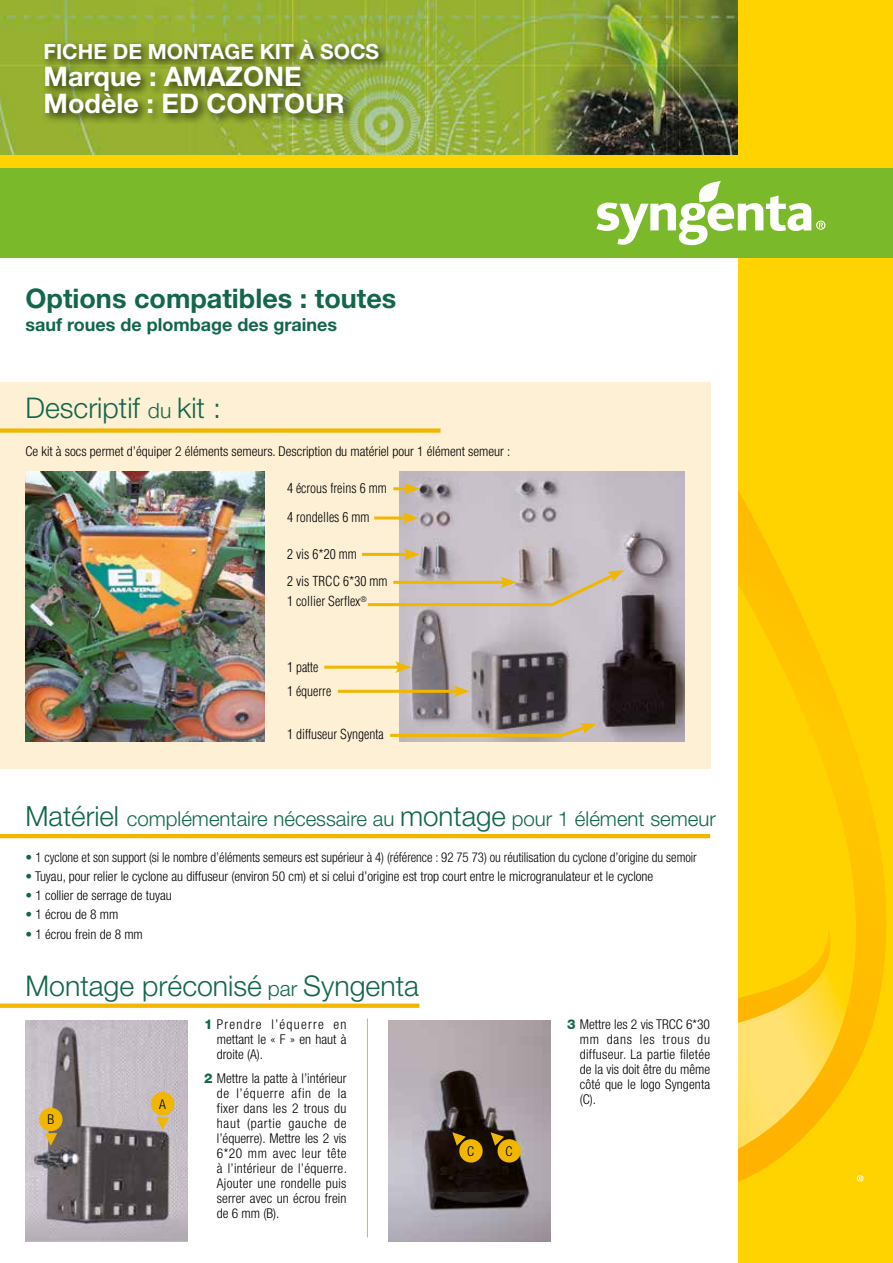
<style>
.page{position:relative;width:893px;height:1263px;background:#fff}
.page>*{position:absolute;margin:0;border:0;box-sizing:border-box;transform-origin:0 0}
.t1{font:300 28.5px "Helvetica Neue LT";color:#12664d}
.t2{font:700 27px/27px "Helvetica Neue LT";color:#fff}
.t3{font:700 27px "Helvetica Neue LT";color:#12664d}
.t4{font:700 21px "Helvetica Neue LT";color:#fff}
.t5{font:300 20.4px "Helvetica Neue LT";color:#12664d}
.t6{font:700 18px "Helvetica Neue LT";color:#12664d}
.t7{font:300 condensed 13.5px/15px "Helvetica Neue LT";color:#000;text-align:justify}
.t8{font:300 condensed 13.5px "Helvetica Neue LT";color:#000;scale:.95 1}
.t9{font:300 condensed 13.5px/29.4px "Helvetica";color:#000}
.s1{font-size:21px}
.s2{font-size:27.75px}
.s3{color:#12664d}
.s4{font-weight:800;font-stretch:normal;color:#12664d}
</style>
<div class="page">
<img style="left:0;top:0;width:738px;height:155px">
<div style="left:0;top:382px;width:710px;height:387px;background:#fdf0d5"></div>
<div style="left:0;top:428px;width:441px;height:5px;background:#f0b600"></div>
<hr style="left:0;top:834px;width:710px;height:4px;background:#f0b600">
<div style="left:0;top:1003px;width:419px;height:5px;background:#f0b600"></div>
<img style="left:26px;top:471px;width:238px;height:270px">
<img style="left:400px;top:471px;width:285px;height:270px">
<img style="left:26px;top:1020px;width:161px;height:222px">
<img style="left:389px;top:1020px;width:161px;height:222px">
<hr style="left:393px;top:487px;width:16px;height:3px;background:#f0b600">
<svg style="left:404px;top:483px;width:16px;height:12px"></svg>
<hr style="left:324px;top:666px;width:77px;height:3px;background:#f0b600">
<svg style="left:395px;top:661px;width:16px;height:12px"></svg>
<hr style="left:374px;top:516px;width:34px;height:3px;background:#f0b600">
<svg style="left:402px;top:512px;width:17px;height:12px"></svg>
<hr style="left:362px;top:553px;width:47px;height:3px;background:#f0b600">
<svg style="left:404px;top:548px;width:16px;height:12px"></svg>
<hr style="left:338px;top:690px;width:121px;height:3px;background:#f0b600">
<svg style="left:453px;top:685px;width:17px;height:12px"></svg>
<svg style="left:367px;top:570px;width:257px;height:38px;background:#cebfab"></svg>
<svg style="left:390px;top:723px;width:206px;height:15px;background:#c0ae8c"></svg>
<div style="left:151px;top:1092px;width:23px;height:23px;background:#f0b600;border-radius:50%"></div>
<svg style="left:156px;top:1117px;width:13px;height:13px"></svg>
<div style="left:39px;top:1108px;width:24px;height:23px;background:#f0b600;border-radius:50%"></div>
<svg style="left:44px;top:1133px;width:13px;height:13px"></svg>
<div style="left:42px;top:36px;width:349px;height:90px;background:#000;opacity:.75"></div>
<svg style="left:491px;top:1132px;width:31px;height:32px"></svg>
<svg style="left:452px;top:1132px;width:32px;height:32px"></svg>
<hr style="left:367px;top:1018px;width:1px;height:219px;background:#f0b600">
<div style="left:738px;top:0;width:155px;height:1263px;background:#ffd300"></div>
<svg style="left:738px;top:490px;width:148px;height:692px"></svg>
<svg style="left:738px;top:943px;width:110px;height:206px"></svg>
<svg style="left:857px;top:1175px;width:6px;height:6px"></svg>
<div style="left:0;top:165px;width:893px;height:93px;background:#7ab929"></div>
<div style="left:0;top:155px;width:893px;height:13px;background:#ffd300"></div>
<svg style="left:596px;top:181px;width:229px;height:64px"></svg>
<h3 class="t4" style="left:44px;top:38px;width:337px">FICHE DE MONTAGE KIT À SOCS</h3>
<h2 class="t2" style="left:44px;top:62px;width:302px">Marque : AMAZONE<br>Modèle : ED CONTOUR</h2>
<h2 class="t3" style="left:26px;top:282px;width:372px">Options compatibles : toutes</h2>
<h3 class="t6" style="left:26px;top:313px;width:313px">sauf roues de plombage des graines</h3>
<h1 class="t1" style="left:26px;top:391px;width:197px">Descriptif <span class="s1">du</span> kit :</h1>
<p class="t7" style="left:26px;top:444px;width:486px">Ce kit à socs permet d’équiper 2 éléments semeurs. Description du matériel pour 1 élément semeur :</p>
<p class="t9" style="left:287px;top:473px;width:101px">4 écrous freins 6 mm<br>4 rondelles 6 mm</p>
<p class="t9" style="left:287px;top:540px;width:102px;line-height:27.5px">2 vis 6*20 mm<br>2 vis TRCC 6*30 mm</p>
<p class="t9" style="left:287px;top:587px;width:81px">1 collier Serflex<sup>®</sup></p>
<p class="t9" style="left:287px;top:655px;width:46px;line-height:23.7px">1 patte<br>1 équerre</p>
<p class="t9" style="left:287px;top:719px;width:98px">1 diffuseur Syngenta</p>
<h3 class="t5" style="left:26px;top:806px;width:692px"><span class="s2">Matériel</span> complémentaire nécessaire au <span class="s2">montage</span> pour 1 élément semeur</h3>
<p class="t8" style="left:26px;top:849px;width:708px"><span class="s3">•</span> 1 cyclone et son support (si le nombre d’éléments semeurs est supérieur à 4) (référence : 92 75 73) ou réutilisation du cyclone d’origine du semoir</p>
<p class="t7" style="left:26px;top:868px;width:629px"><span class="s3">•</span> Tuyau, pour relier le cyclone au diffuseur (environ 50 cm) et si celui d’origine est trop court entre le microgranulateur et le cyclone</p>
<p class="t7" style="left:26px;top:888px;width:148px"><span class="s3">•</span> 1 collier de serrage de tuyau</p>
<p class="t7" style="left:26px;top:907px;width:94px"><span class="s3">•</span> 1 écrou de 8 mm</p>
<p class="t7" style="left:26px;top:926px;width:119px"><span class="s3">•</span> 1 écrou frein de 8 mm</p>
<h1 class="t1" style="left:26px;top:969px;width:395px">Montage préconisé <span class="s1">par</span> Syngenta</h1>
<p class="t7" style="left:47px;top:1112px;width:8px">B</p>
<p class="t7" style="left:159px;top:1097px;width:8px">A</p>
<p class="t7" style="left:217px;top:1017px;width:131px;text-indent:-13px"><span class="s4">1</span> Prendre l’équerre en mettant le « F » en haut à droite (A).</p>
<p class="t7" style="left:217px;top:1070px;width:132px;text-indent:-13px"><span class="s4">2</span> Mettre la patte à l’intérieur de l’équerre afin de la fixer dans les 2 trous du haut (partie gauche de l’équerre). Mettre les 2 vis 6*20 mm avec leur tête à l’intérieur de l’équerre.<br>Ajouter une rondelle puis serrer avec un écrou frein de 6 mm (B).</p>
<p class="t7" style="left:467px;top:1143px;width:9px">C</p>
<p class="t7" style="left:505px;top:1143px;width:9px">C</p>
<p class="t7" style="left:580px;top:1017px;width:132px;text-indent:-13px"><span class="s4">3</span> Mettre les 2 vis TRCC 6*30 mm dans les trous du diffuseur. La partie filetée de la vis doit être du même côté que le logo Syngenta (C).</p>
</div>
